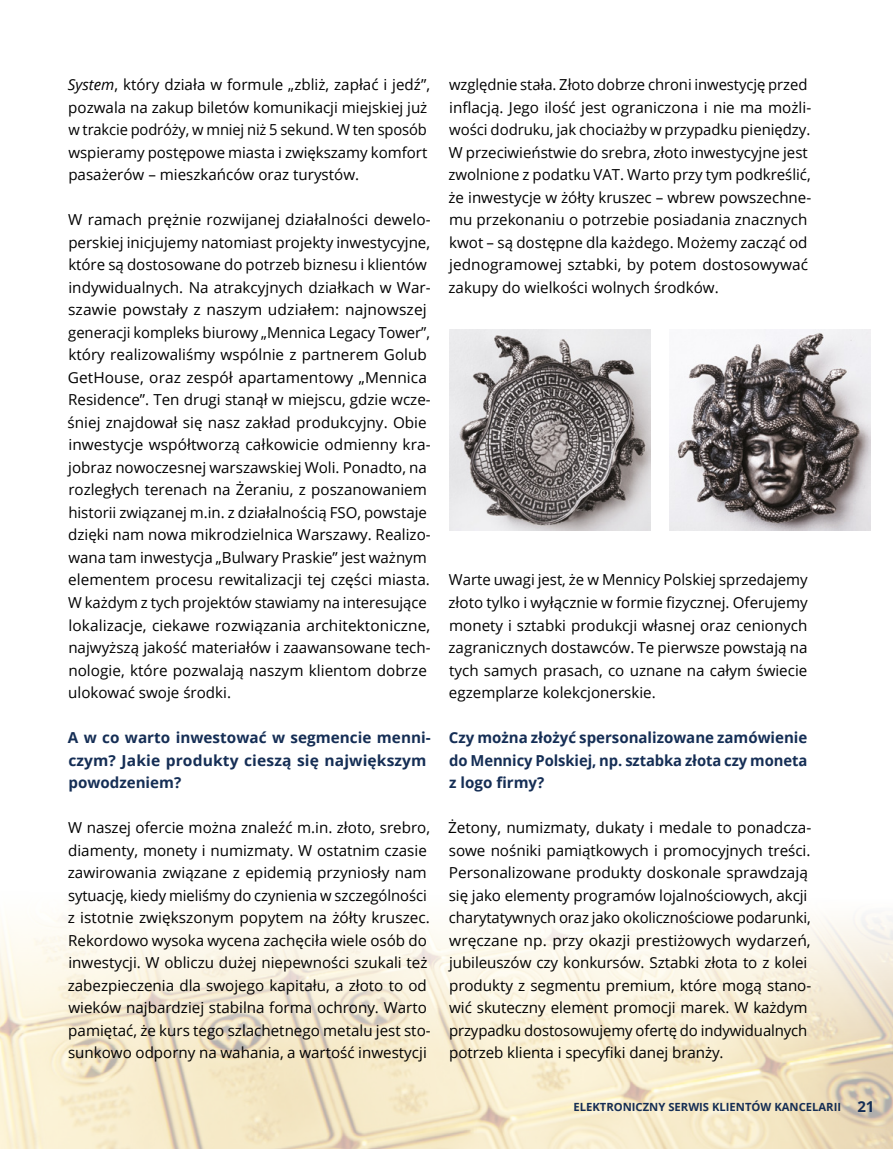
<style>
.page{position:relative;width:893px;height:1149px;background:#fff}
.page>*{position:absolute;margin:0;border:0;box-sizing:border-box;transform-origin:0 0}
.t1{font:15.15px/22.5px "Open Sans";color:#000}
.t2{font:700 15.15px/22.5px "Open Sans";color:#152e55}
.t3{font:700 11.25px "Open Sans";color:#152e55}
.s1{font-style:italic}
.s2{font-size:15px}
</style>
<div class="page">
<img style="left:0;top:911px;width:893px;height:237px">
<img style="left:449px;top:330px;width:201px;height:200px">
<img style="left:670px;top:330px;width:201px;height:200px">
<p class="t1" style="left:68px;top:73px;width:364px"><span class="s1">System</span>, który działa w formule „zbliż, zapłać i jedź”, pozwala na zakup biletów komunikacji miejskiej już w trakcie podróży, w mniej niż 5 sekund. W ten sposób wspieramy postępowe miasta i zwiększamy komfort pasażerów – mieszkańców oraz turystów.</p>
<p class="t1" style="left:68px;top:208px;width:365px">W ramach prężnie rozwijanej działalności dewelo&shy;perskiej inicjujemy natomiast projekty inwestycyjne, które są dostosowane do potrzeb biznesu i klientów indywidualnych. Na atrakcyjnych działkach w War&shy;szawie powstały z naszym udziałem: najnowszej generacji kompleks biurowy „Mennica Legacy Tower”, który realizowaliśmy wspólnie z partnerem Golub GetHouse, oraz zespół apartamentowy „Mennica Residence”. Ten drugi stanął w miejscu, gdzie wcze&shy;śniej znajdował się nasz zakład produkcyjny. Obie inwestycje współtworzą całkowicie odmienny kra&shy;jobraz nowoczesnej warszawskiej Woli. Ponadto, na rozległych terenach na Żeraniu, z poszanowaniem historii związanej m.in. z działalnością FSO, powstaje dzięki nam nowa mikrodzielnica Warszawy. Realizo&shy;wana tam inwestycja „Bulwary Praskie” jest ważnym elementem procesu rewitalizacji tej części miasta.<br>W każdym z tych projektów stawiamy na interesujące lokalizacje, ciekawe rozwiązania architektoniczne, najwyższą jakość materiałów i zaawansowane tech&shy;nologie, które pozwalają naszym klientom dobrze ulokować swoje środki.</p>
<p class="t2" style="left:68px;top:725px;width:364px">A w co warto inwestować w segmencie menni&shy;czym? Jakie produkty cieszą się największym powodzeniem?</p>
<p class="t1" style="left:68px;top:815px;width:364px">W naszej ofercie można znaleźć m.in. złoto, srebro, diamenty, monety i numizmaty. W ostatnim czasie zawirowania związane z epidemią przyniosły nam sytuację, kiedy mieliśmy do czynienia w szczególności z istotnie zwiększonym popytem na żółty kruszec.<br>Rekordowo wysoka wycena zachęciła wiele osób do inwestycji. W obliczu dużej niepewności szukali też zabezpieczenia dla swojego kapitału, a złoto to od wieków najbardziej stabilna forma ochrony. Warto pamiętać, że kurs tego szlachetnego metalu jest sto&shy;sunkowo odporny na wahania, a wartość inwestycji</p>
<p class="t1" style="left:449px;top:73px;width:364px">względnie stała. Złoto dobrze chroni inwestycję przed inflacją. Jego ilość jest ograniczona i nie ma możli&shy;wości dodruku, jak chociażby w przypadku pieniędzy.<br>W przeciwieństwie do srebra, złoto inwestycyjne jest zwolnione z podatku VAT. Warto przy tym podkreślić, że inwestycje w żółty kruszec – wbrew powszechne&shy;mu przekonaniu o potrzebie posiadania znacznych kwot – są dostępne dla każdego. Możemy zacząć od jednogramowej sztabki, by potem dostosowywać zakupy do wielkości wolnych środków.</p>
<p class="t1" style="left:449px;top:568px;width:361px;text-align:justify">Warte uwagi jest, że w Mennicy Polskiej sprzedajemy złoto tylko i wyłącznie w formie fizycznej. Oferujemy monety i sztabki produkcji własnej oraz cenionych zagranicznych dostawców. Te pierwsze powstają na tych samych prasach, co uznane na całym świecie egzemplarze kolekcjonerskie.</p>
<p class="t2" style="left:449px;top:725px;width:360px;text-align:justify">Czy można złożyć spersonalizowane zamówienie do Mennicy Polskiej, np. sztabka złota czy moneta z logo firmy?</p>
<p class="t1" style="left:448px;top:815px;width:365px">Żetony, numizmaty, dukaty i medale to ponadcza&shy;sowe nośniki pamiątkowych i promocyjnych treści.<br>Personalizowane produkty doskonale sprawdzają się jako elementy programów lojalnościowych, akcji charytatywnych oraz jako okolicznościowe podarunki, wręczane np. przy okazji prestiżowych wydarzeń, jubileuszów czy konkursów. Sztabki złota to z kolei produkty z segmentu premium, które mogą stano&shy;wić skuteczny element promocji marek. W każdym przypadku dostosowujemy ofertę do indywidualnych potrzeb klienta i specyfiki danej branży.</p>
<p class="t3" style="left:573px;top:1099px;width:303px">ELEKTRONICZNY SERWIS KLIENTÓW KANCELARII <span class="s2">21</span></p>
</div>
